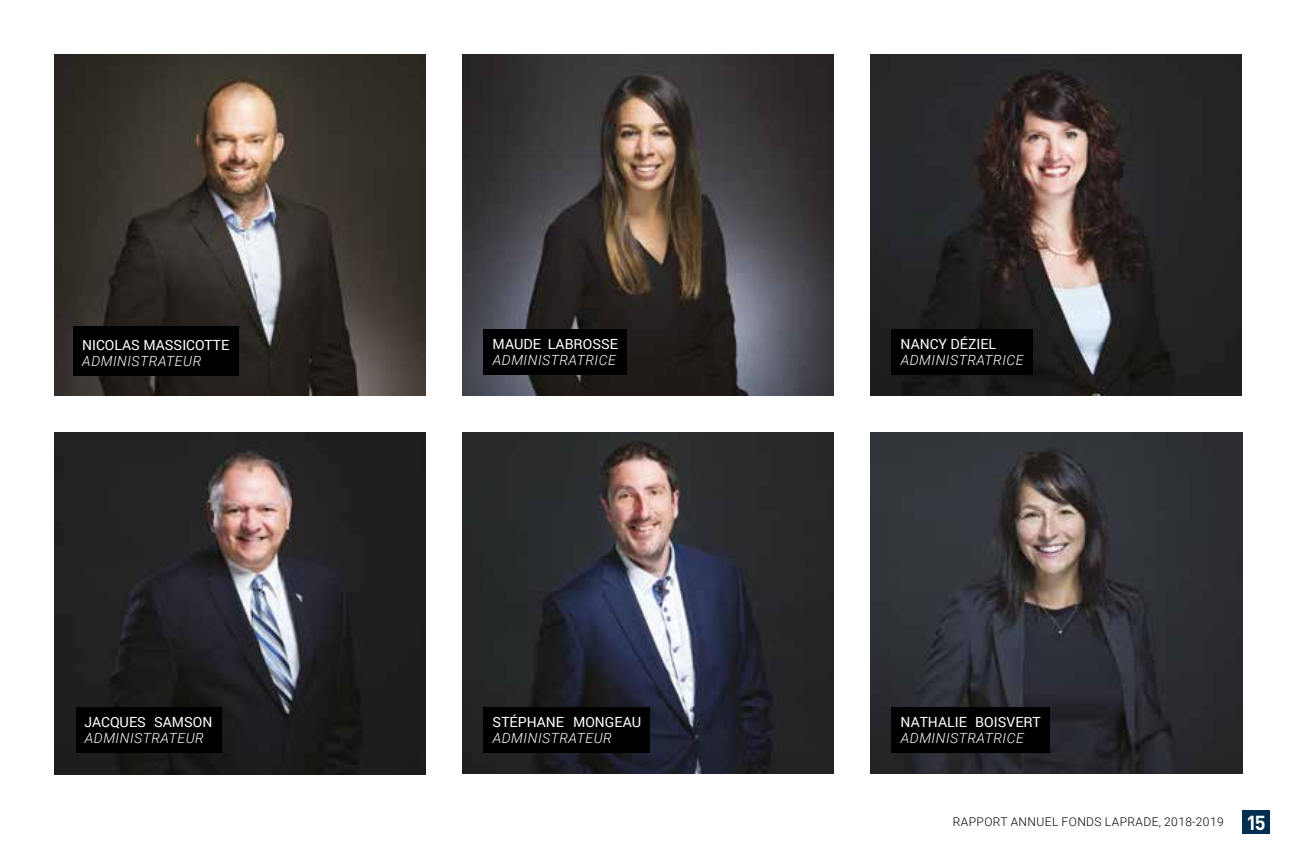
<style>
.page{position:relative;width:1296px;height:864px;background:#fff}
.page>*{position:absolute;margin:0;border:0;box-sizing:border-box;transform-origin:0 0}
.t1{font:italic 300 14px "Roboto";letter-spacing:.035em;color:#fff}
.t2{font:14px "Roboto";color:#fff}
.t3{font:300 12px "Roboto";letter-spacing:.035em;color:#000}
.s1{font-family:"DIN Pro";font-weight:700;font-size:20px;color:#fff}
</style>
<div class="page">
<div style="left:1242px;top:810px;width:28px;height:24px;background:#002f53"></div>
<img style="left:462px;top:54px;width:372px;height:342px">
<div style="left:484px;top:329px;width:143px;height:45px;background:#000"></div>
<img style="left:54px;top:432px;width:372px;height:342px">
<div style="left:76px;top:707px;width:146px;height:45px;background:#000"></div>
<img style="left:462px;top:432px;width:372px;height:342px">
<div style="left:484px;top:707px;width:166px;height:45px;background:#000"></div>
<img style="left:870px;top:54px;width:372px;height:342px">
<div style="left:892px;top:329px;width:141px;height:45px;background:#000"></div>
<img style="left:870px;top:432px;width:372px;height:342px">
<div style="left:892px;top:707px;width:158px;height:45px;background:#000"></div>
<img style="left:54px;top:54px;width:372px;height:342px">
<div style="left:73px;top:326px;width:165px;height:49px;background:#000"></div>
<p class="t2" style="left:82px;top:335px;width:149px">NICOLAS MASSICOTTE</p>
<p class="t1" style="left:82px;top:352px;width:121px">ADMINISTRATEUR</p>
<p class="t2" style="left:85px;top:712px;width:129px">JACQUES SAMSON</p>
<p class="t1" style="left:85px;top:729px;width:121px">ADMINISTRATEUR</p>
<p class="t2" style="left:493px;top:334px;width:127px">MAUDE LABROSSE</p>
<p class="t1" style="left:493px;top:351px;width:125px">ADMINISTRATRICE</p>
<p class="t2" style="left:493px;top:712px;width:150px">STÉPHANE MONGEAU</p>
<p class="t1" style="left:493px;top:729px;width:121px">ADMINISTRATEUR</p>
<p class="t2" style="left:901px;top:334px;width:97px">NANCY DÉZIEL</p>
<p class="t1" style="left:901px;top:351px;width:124px">ADMINISTRATRICE</p>
<p class="t2" style="left:901px;top:712px;width:142px">NATHALIE BOISVERT</p>
<p class="t1" style="left:901px;top:729px;width:125px">ADMINISTRATRICE</p>
<p class="t3" style="left:953px;top:814px;width:314px">RAPPORT ANNUEL FONDS LAPRADE, 2018-2019 <span class="s1">15</span></p>
</div>
